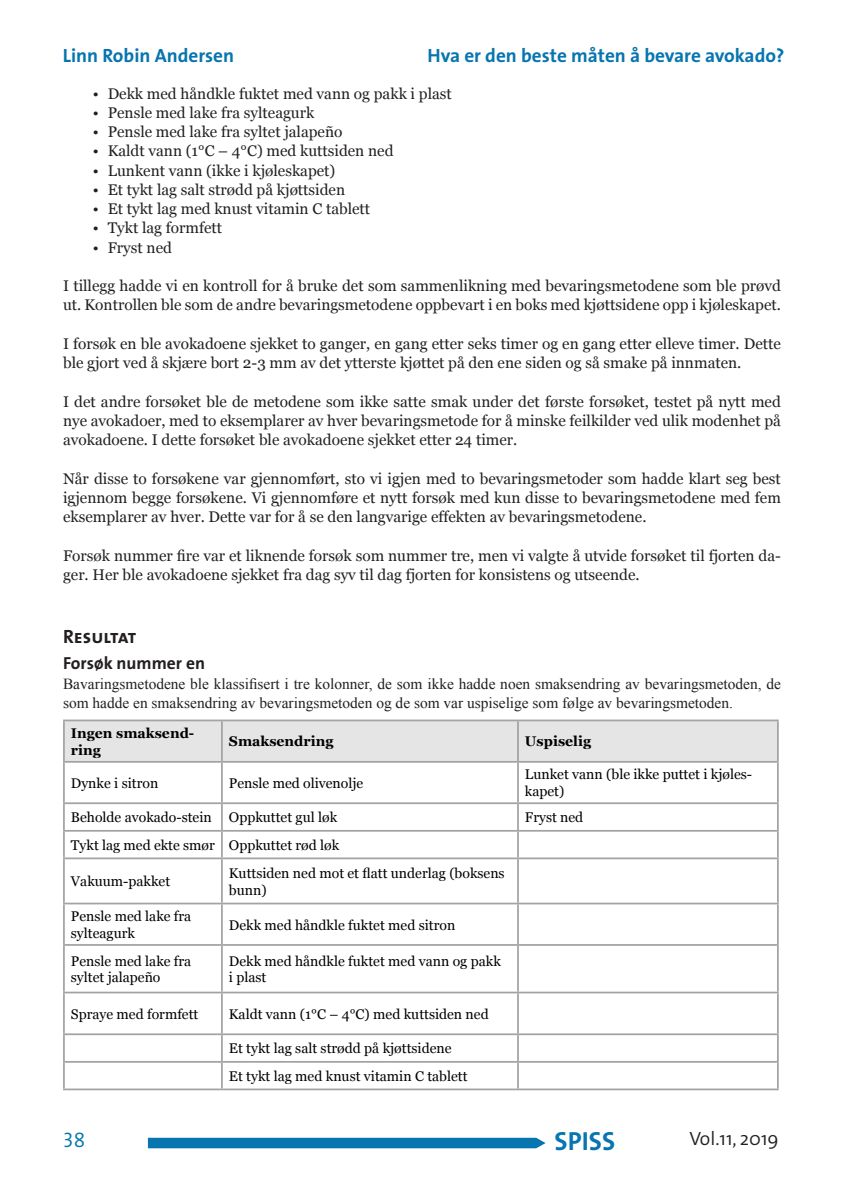
<style>
.page{position:relative;width:844px;height:1191px;background:#fff}
.page>*{position:absolute;margin:0;border:0;box-sizing:border-box;transform-origin:0 0}
.t1{font:26.25px "The Sans Bold Caps";color:#0775af}
.t2{font:21px "The Sans Semi Light Caps";color:#0775af}
.t3{font:700 19.25px "The Sans";color:#0775af}
.t4{font:300 19.25px "The Sans";color:#231f20}
.Mellomtittel_1{font:19.25px "The Sans Bold Caps";color:#231f20}
.Mellomtittel_2{font:700 17.5px "The Sans";color:#231f20}
.Brødtekst_1{font:15.4px/19.2px "Georgia";color:#231f20}
.Brødtekst_1-2{font:15.4px/19.2px "Times New Roman";color:#231f20}
.t5{font:14px/16.8px "Georgia";color:#000}
.t6{font:700 14px/16.8px "Georgia";color:#000}
</style>
<div class="page">
<svg style="left:148px;top:1137px;width:397px;height:11px;background:#1a7fb5"></svg>
<div style="left:65px;top:721px;width:711px;height:40px;background:#e5e5e5"></div>
<hr style="left:63px;top:721px;width:2px;height:40px;background:#a3a3a3">
<hr style="left:63px;top:719px;width:159px;height:2px;background:#a3a3a3">
<hr style="left:222px;top:719px;width:296px;height:2px;background:#a3a3a3">
<hr style="left:518px;top:719px;width:260px;height:2px;background:#a3a3a3">
<hr style="left:63px;top:762px;width:2px;height:40px;background:#a3a3a3">
<hr style="left:63px;top:804px;width:2px;height:26px;background:#a3a3a3">
<hr style="left:63px;top:831px;width:2px;height:26px;background:#a3a3a3">
<hr style="left:63px;top:859px;width:2px;height:43px;background:#a3a3a3">
<hr style="left:63px;top:904px;width:2px;height:40px;background:#a3a3a3">
<hr style="left:63px;top:945px;width:2px;height:46px;background:#a3a3a3">
<hr style="left:63px;top:993px;width:2px;height:40px;background:#a3a3a3">
<hr style="left:63px;top:1035px;width:2px;height:26px;background:#a3a3a3">
<hr style="left:63px;top:1062px;width:2px;height:26px;background:#a3a3a3">
<hr style="left:63px;top:761px;width:159px;height:1px;background:#a3a3a3">
<hr style="left:222px;top:761px;width:296px;height:1px;background:#a3a3a3">
<hr style="left:518px;top:761px;width:260px;height:1px;background:#a3a3a3">
<hr style="left:63px;top:802px;width:159px;height:2px;background:#a3a3a3">
<hr style="left:222px;top:802px;width:296px;height:2px;background:#a3a3a3">
<hr style="left:518px;top:802px;width:260px;height:2px;background:#a3a3a3">
<hr style="left:63px;top:830px;width:159px;height:1px;background:#a3a3a3">
<hr style="left:222px;top:830px;width:296px;height:1px;background:#a3a3a3">
<hr style="left:518px;top:830px;width:260px;height:1px;background:#a3a3a3">
<hr style="left:63px;top:857px;width:159px;height:2px;background:#a3a3a3">
<hr style="left:222px;top:857px;width:296px;height:2px;background:#a3a3a3">
<hr style="left:518px;top:857px;width:260px;height:2px;background:#a3a3a3">
<hr style="left:63px;top:902px;width:159px;height:2px;background:#a3a3a3">
<hr style="left:222px;top:902px;width:296px;height:2px;background:#a3a3a3">
<hr style="left:518px;top:902px;width:260px;height:2px;background:#a3a3a3">
<hr style="left:63px;top:944px;width:159px;height:1px;background:#a3a3a3">
<hr style="left:222px;top:944px;width:296px;height:1px;background:#a3a3a3">
<hr style="left:518px;top:944px;width:260px;height:1px;background:#a3a3a3">
<hr style="left:63px;top:991px;width:159px;height:2px;background:#a3a3a3">
<hr style="left:222px;top:991px;width:296px;height:2px;background:#a3a3a3">
<hr style="left:518px;top:991px;width:260px;height:2px;background:#a3a3a3">
<hr style="left:63px;top:1033px;width:159px;height:2px;background:#a3a3a3">
<hr style="left:222px;top:1033px;width:296px;height:2px;background:#a3a3a3">
<hr style="left:518px;top:1033px;width:260px;height:2px;background:#a3a3a3">
<hr style="left:63px;top:1061px;width:159px;height:1px;background:#a3a3a3">
<hr style="left:222px;top:1061px;width:296px;height:1px;background:#a3a3a3">
<hr style="left:518px;top:1061px;width:260px;height:1px;background:#a3a3a3">
<hr style="left:63px;top:1088px;width:159px;height:2px;background:#a3a3a3">
<hr style="left:222px;top:1088px;width:296px;height:2px;background:#a3a3a3">
<hr style="left:518px;top:1088px;width:260px;height:2px;background:#a3a3a3">
<hr style="left:221px;top:721px;width:2px;height:40px;background:#a3a3a3">
<hr style="left:517px;top:721px;width:1px;height:40px;background:#a3a3a3">
<hr style="left:776px;top:721px;width:2px;height:40px;background:#a3a3a3">
<hr style="left:221px;top:762px;width:2px;height:40px;background:#a3a3a3">
<hr style="left:517px;top:762px;width:1px;height:40px;background:#a3a3a3">
<hr style="left:776px;top:762px;width:2px;height:40px;background:#a3a3a3">
<hr style="left:221px;top:804px;width:2px;height:26px;background:#a3a3a3">
<hr style="left:776px;top:804px;width:2px;height:26px;background:#a3a3a3">
<hr style="left:221px;top:831px;width:2px;height:26px;background:#a3a3a3">
<svg style="left:517px;top:804px;width:1px;height:53px"></svg>
<hr style="left:776px;top:831px;width:2px;height:26px;background:#a3a3a3">
<hr style="left:221px;top:859px;width:2px;height:43px;background:#a3a3a3">
<hr style="left:517px;top:859px;width:1px;height:43px;background:#a3a3a3">
<hr style="left:776px;top:859px;width:2px;height:43px;background:#a3a3a3">
<hr style="left:221px;top:904px;width:2px;height:40px;background:#a3a3a3">
<hr style="left:517px;top:904px;width:1px;height:40px;background:#a3a3a3">
<hr style="left:776px;top:904px;width:2px;height:40px;background:#a3a3a3">
<hr style="left:221px;top:945px;width:2px;height:46px;background:#a3a3a3">
<hr style="left:517px;top:945px;width:1px;height:46px;background:#a3a3a3">
<hr style="left:776px;top:945px;width:2px;height:46px;background:#a3a3a3">
<hr style="left:221px;top:993px;width:2px;height:40px;background:#a3a3a3">
<hr style="left:517px;top:993px;width:1px;height:40px;background:#a3a3a3">
<hr style="left:776px;top:993px;width:2px;height:40px;background:#a3a3a3">
<hr style="left:221px;top:1035px;width:2px;height:26px;background:#a3a3a3">
<hr style="left:776px;top:1035px;width:2px;height:26px;background:#a3a3a3">
<hr style="left:221px;top:1062px;width:2px;height:26px;background:#a3a3a3">
<svg style="left:517px;top:1035px;width:1px;height:53px"></svg>
<hr style="left:776px;top:1062px;width:2px;height:26px;background:#a3a3a3">
<p class="t3" style="left:63px;top:39px;width:173px">Linn Robin Andersen</p>
<p class="t3" style="left:427px;top:40px;width:358px">Hva er den beste måten å bevare avokado?</p>
<p class="Brødtekst_1" style="left:93px;top:84px;width:360px">• Dekk med håndkle fuktet med vann og pakk i plast</p>
<p class="Brødtekst_1" style="left:93px;top:103px;width:223px">• Pensle med lake fra sylteagurk</p>
<p class="Brødtekst_1" style="left:93px;top:123px;width:251px">• Pensle med lake fra syltet jalapeño</p>
<p class="Brødtekst_1" style="left:93px;top:142px;width:302px">• Kaldt vann (1°C – 4°C) med kuttsiden ned</p>
<p class="Brødtekst_1" style="left:93px;top:161px;width:244px">• Lunkent vann (ikke i kjøleskapet)</p>
<p class="Brødtekst_1" style="left:93px;top:180px;width:254px">• Et tykt lag salt strødd på kjøttsiden</p>
<p class="Brødtekst_1" style="left:93px;top:200px;width:279px">• Et tykt lag med knust vitamin C tablett</p>
<p class="Brødtekst_1" style="left:93px;top:219px;width:131px">• Tykt lag formfett</p>
<p class="Brødtekst_1" style="left:93px;top:238px;width:81px">• Fryst ned</p>
<p class="Brødtekst_1" style="left:63px;top:277px;width:719px">I tillegg hadde vi en kontroll for å bruke det som sammenlikning med bevaringsmetodene som ble prøvd ut. Kontrollen ble som de andre bevaringsmetodene oppbevart i en boks med kjøttsidene opp i kjøleskapet.</p>
<p class="Brødtekst_1" style="left:63px;top:334px;width:719px">I forsøk en ble avokadoene sjekket to ganger, en gang etter seks timer og en gang etter elleve timer. Dette ble gjort ved å skjære bort 2-3 mm av det ytterste kjøttet på den ene siden og så smake på innmaten.</p>
<p class="Brødtekst_1" style="left:63px;top:392px;width:719px;text-align:justify">I det andre forsøket ble de metodene som ikke satte smak under det første forsøket, testet på nytt med nye avokadoer, med to eksemplarer av hver bevaringsmetode for å minske feilkilder ved ulik modenhet på avokadoene. I dette forsøket ble avokadoene sjekket etter 24 timer.</p>
<p class="Brødtekst_1" style="left:63px;top:469px;width:719px;text-align:justify">Når disse to forsøkene var gjennomført, sto vi igjen med to bevaringsmetoder som hadde klart seg best igjennom begge forsøkene. Vi gjennomføre et nytt forsøk med kun disse to bevaringsmetodene med fem eksemplarer av hver. Dette var for å se den langvarige effekten av bevaringsmetodene.</p>
<p class="Brødtekst_1" style="left:63px;top:546px;width:719px">Forsøk nummer fire var et liknende forsøk som nummer tre, men vi valgte å utvide forsøket til fjorten da&shy;ger. Her ble avokadoene sjekket fra dag syv til dag fjorten for konsistens og utseende.</p>
<p class="Mellomtittel_1" style="left:63px;top:620px;width:75px">Resultat</p>
<p class="Mellomtittel_2" style="left:63px;top:649px;width:143px">Forsøk nummer en</p>
<p class="Brødtekst_1-2" style="left:63px;top:673px;width:719px">Bavaringsmetodene ble klassifisert i tre kolonner, de som ikke hadde noen smaksendring av bevaringsmetoden, de som hadde en smaksendring av bevaringsmetoden og de som var uspiselige som følge av bevaringsmetoden.</p>
<p class="t6" style="left:71px;top:725px;width:125px">Ingen smaksend&shy;ring</p>
<p class="t6" style="left:229px;top:733px;width:106px">Smaksendring</p>
<p class="t6" style="left:525px;top:733px;width:68px">Uspiselig</p>
<p class="t5" style="left:71px;top:775px;width:89px">Dynke i sitron</p>
<p class="t5" style="left:229px;top:775px;width:136px">Pensle med olivenolje</p>
<p class="t5" style="left:525px;top:766px;width:229px">Lunket vann (ble ikke puttet i kjøles&shy;kapet)</p>
<p class="t5" style="left:71px;top:809px;width:142px">Beholde avokado-stein</p>
<p class="t5" style="left:229px;top:809px;width:110px">Oppkuttet gul løk</p>
<p class="t5" style="left:525px;top:809px;width:60px">Fryst ned</p>
<p class="t5" style="left:71px;top:837px;width:145px">Tykt lag med ekte smør</p>
<p class="t5" style="left:229px;top:837px;width:112px">Oppkuttet rød løk</p>
<p class="t5" style="left:71px;top:873px;width:101px">Vakuum-pakket</p>
<p class="t5" style="left:229px;top:865px;width:277px">Kuttsiden ned mot et flatt underlag (boksens bunn)</p>
<p class="t5" style="left:71px;top:908px;width:122px">Pensle med lake fra sylteagurk</p>
<p class="t5" style="left:229px;top:916px;width:228px">Dekk med håndkle fuktet med sitron</p>
<p class="t5" style="left:71px;top:952px;width:122px">Pensle med lake fra syltet jalapeño</p>
<p class="t5" style="left:229px;top:952px;width:273px">Dekk med håndkle fuktet med vann og pakk i plast</p>
<p class="t5" style="left:71px;top:1005px;width:129px">Spraye med formfett</p>
<p class="t5" style="left:229px;top:1005px;width:261px">Kaldt vann (1°C – 4°C) med kuttsiden ned</p>
<p class="t5" style="left:229px;top:1040px;width:224px">Et tykt lag salt strødd på kjøttsidene</p>
<p class="t5" style="left:229px;top:1068px;width:240px">Et tykt lag med knust vitamin C tablett</p>
<h2 class="t2" style="left:63px;top:1122px;width:24px">38</h2>
<h1 class="t1" style="left:554px;top:1119px;width:62px">SPISS</h1>
<p class="t4" style="left:689px;top:1122px;width:91px">Vol.11, 2019</p>
</div>
